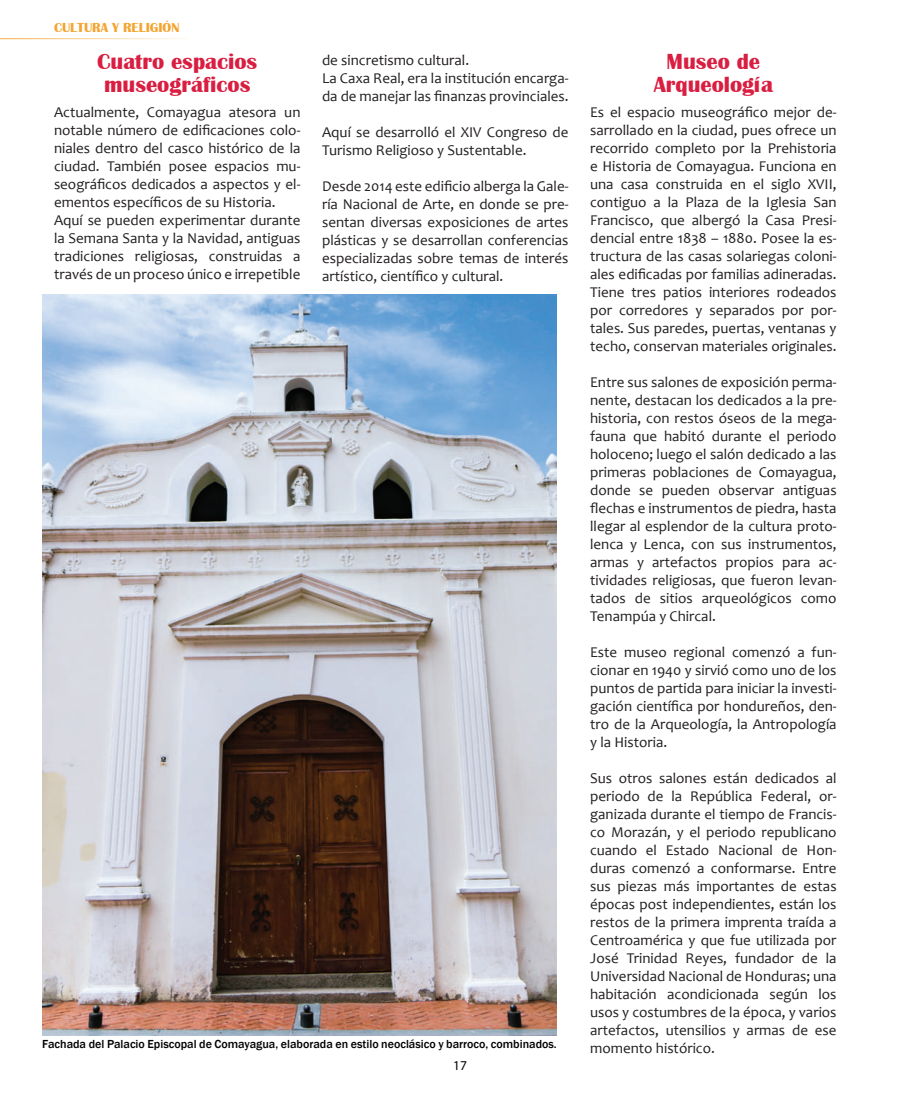
<style>
.page{position:relative;width:918px;height:1107px;background:#fff}
.page>*{position:absolute;margin:0;border:0;box-sizing:border-box;transform-origin:0 0}
.t1{font:700 22.5px/22.5px "Britannic";color:#d91e41;text-align:center}
.t2{font:15px/18px "Candara";color:#231f20;text-align:justify}
.t3{font:700 13.5px "Britannic";color:#f5a42f}
.t4{font:13.5px "Myriad Pro";color:#000}
.t5{font:500 12px "Franklin Gothic";color:#000}
</style>
<div class="page">
<hr style="left:0;top:38px;width:189px;height:1px;background:#f5a42f">
<img style="left:43px;top:294px;width:514px;height:741px">
<p class="t3" style="left:54px;top:20px;width:127px">CULTURA Y RELIGIÓN</p>
<h1 class="t1" style="left:97px;top:51px;width:162px">Cuatro espacios museográficos</h1>
<h1 class="t1" style="left:654px;top:51px;width:121px">Museo de<br>Arqueología</h1>
<p class="t2" style="left:322px;top:51px;width:248px;text-align:left">de sincretismo cultural.<br>La Caxa Real, era la institución encarga&shy;da de manejar las finanzas provinciales.</p>
<p class="t2" style="left:322px;top:123px;width:248px">Aquí se desarrolló el XIV Congreso de<br>Turismo Religioso y Sustentable.</p>
<p class="t2" style="left:322px;top:177px;width:248px">Desde 2014 este edificio alberga la Gale&shy;ría Nacional de Arte, en donde se pre&shy;sentan diversas exposiciones de artes plásticas y se desarrollan conferencias especializadas sobre temas de interés artístico, científico y cultural.</p>
<p class="t2" style="left:590px;top:103px;width:248px">Es el espacio museográfico mejor de&shy;sarrollado en la ciudad, pues ofrece un recorrido completo por la Prehistoria e Historia de Comayagua. Funciona en una casa construida en el siglo XVII, contiguo a la Plaza de la Iglesia San Francisco, que albergó la Casa Presi&shy;dencial entre 1838 – 1880. Posee la es&shy;tructura de las casas solariegas coloni&shy;ales edificadas por familias adineradas.<br>Tiene tres patios interiores rodeados por corredores y separados por por&shy;tales. Sus paredes, puertas, ventanas y techo, conservan materiales originales.</p>
<p class="t2" style="left:590px;top:373px;width:248px">Entre sus salones de exposición perma&shy;nente, destacan los dedicados a la pre&shy;historia, con restos óseos de la mega&shy;fauna que habitó durante el periodo holoceno; luego el salón dedicado a las primeras poblaciones de Comayagua, donde se pueden observar antiguas flechas e instrumentos de piedra, hasta llegar al esplendor de la cultura proto&shy;lenca y Lenca, con sus instrumentos, armas y artefactos propios para ac&shy;tividades religiosas, que fueron levan&shy;tados de sitios arqueológicos como Tenampúa y Chircal.</p>
<p class="t2" style="left:590px;top:643px;width:248px">Este museo regional comenzó a fun&shy;cionar en 1940 y sirvió como uno de los puntos de partida para iniciar la investi&shy;gación científica por hondureños, den&shy;tro de la Arqueología, la Antropología y la Historia.</p>
<p class="t2" style="left:590px;top:769px;width:248px">Sus otros salones están dedicados al periodo de la República Federal, or&shy;ganizada durante el tiempo de Francis&shy;co Morazán, y el periodo republicano cuando el Estado Nacional de Hon&shy;duras comenzó a conformarse. Entre sus piezas más importantes de estas épocas post independientes, están los restos de la primera imprenta traída a Centroamérica y que fue utilizada por José Trinidad Reyes, fundador de la Universidad Nacional de Honduras; una habitación acondicionada según los usos y costumbres de la época, y varios artefactos, utensilios y armas de ese momento histórico.</p>
<p class="t2" style="left:54px;top:103px;width:248px;text-align:left">Actualmente, Comayagua atesora un notable número de edificaciones colo&shy;niales dentro del casco histórico de la ciudad. También posee espacios mu&shy;seográficos dedicados a aspectos y el&shy;ementos específicos de su Historia.<br>Aquí se pueden experimentar durante la Semana Santa y la Navidad, antiguas tradiciones religiosas, construidas a través de un proceso único e irrepetible</p>
<p class="t5" style="left:42px;top:1037px;width:516px">Fachada del Palacio Episcopal de Comayagua, elaborada en estilo neoclásico y barroco, combinados.</p>
<p class="t4" style="left:453px;top:1057px;width:15px">17</p>
</div>
